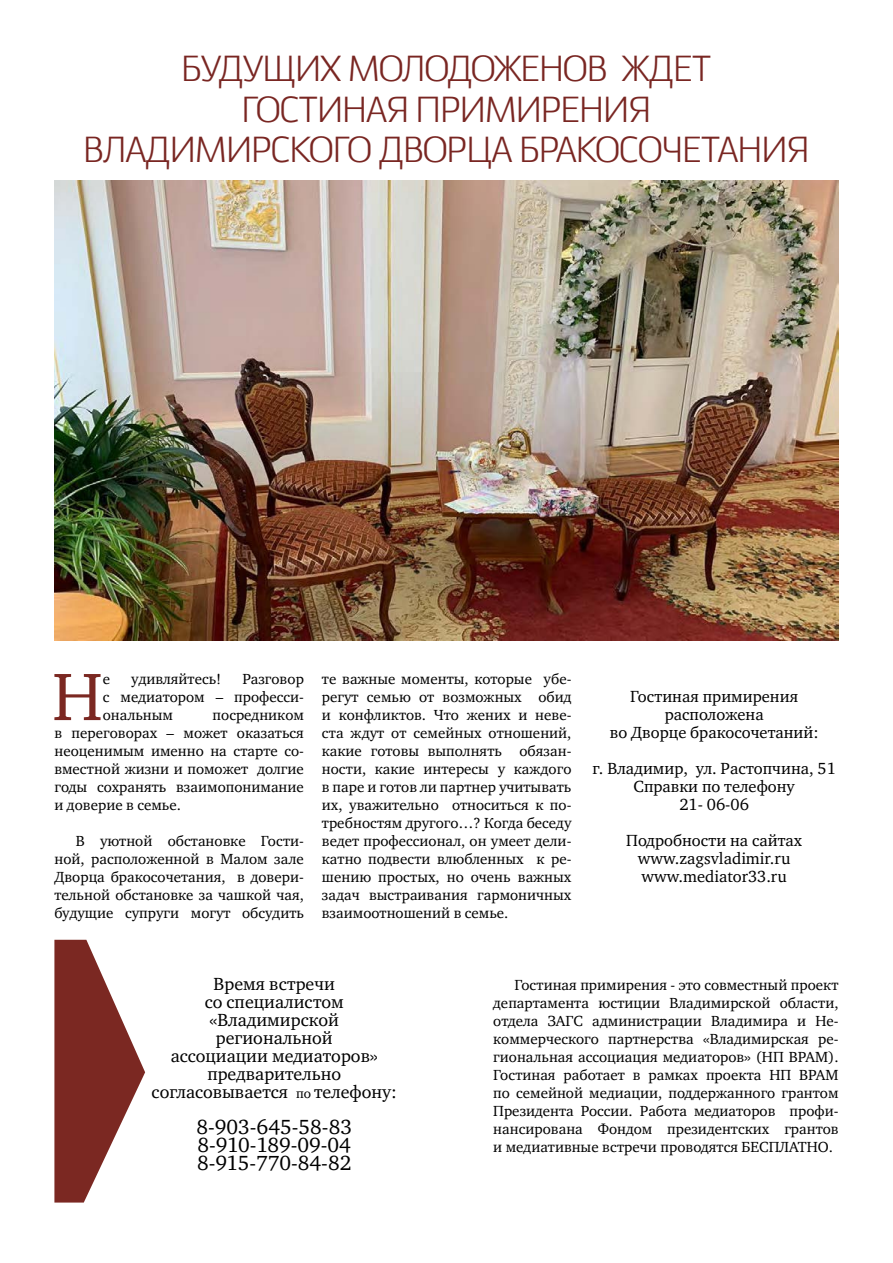
<style>
.page{position:relative;width:893px;height:1263px;background:#fff}
.page>*{position:absolute;margin:0;border:0;box-sizing:border-box;transform-origin:0 0}
.t1{font:68.7px "Charter ITC";color:#7b2822}
.t2{font:36px/40.5px "Ekibastuz";letter-spacing:-.05em;color:#792622;text-align:center}
.t3{font:21px/18px "Charter ITC";color:#000;text-align:justify}
.t4{font:18px/18px "Charter ITC";color:#000;text-align:center}
.t5{font:16.5px/18px "Charter ITC";color:#000;text-align:center}
.t6{font:15px/18px "Charter ITC";color:#000;text-align:justify}
.s1{font-size:13.5px}
</style>
<div class="page">
<img style="left:54px;top:181px;width:784px;height:460px">
<svg style="left:54px;top:940px;width:91px;height:262px"></svg>
<h2 class="t2" style="left:83px;top:48px;width:729px">БУДУЩИХ МОЛОДОЖЕНОВ ЖДЕТ<br>ГОСТИНАЯ ПРИМИРЕНИЯ<br>ВЛАДИМИРСКОГО ДВОРЦА БРАКОСОЧЕТАНИЯ</h2>
<h1 class="t1" style="left:52px;top:654px;width:52px">Н</h1>
<p class="t6" style="left:103px;top:670px;width:9px">е</p>
<p class="t6" style="left:131px;top:670px;width:92px">удивляйтесь!</p>
<p class="t6" style="left:103px;top:670px;width:203px;text-indent:140px">Разговор с медиатором – професси&shy;ональным</p>
<p class="t6" style="left:54px;top:706px;width:251px;text-indent:158px">посредником в переговорах – может оказаться неоценимым именно на старте со&shy;вместной жизни и поможет долгие годы сохранять взаимопонимание и доверие в семье.</p>
<p class="t6" style="left:54px;top:832px;width:251px;text-indent:21px">В уютной обстановке Гости&shy;ной, расположенной в Малом зале Дворца бракосочетания, в довери&shy;тельной обстановке за чашкой чая, будущие супруги могут обсудить</p>
<p class="t6" style="left:322px;top:670px;width:251px">те важные моменты, которые убе&shy;регут семью от возможных обид и конфликтов. Что жених и неве&shy;ста ждут от семейных отношений, какие готовы выполнять обязан&shy;ности, какие интересы у каждого в паре и готов ли партнер учитывать их, уважительно относиться к по&shy;требностям другого…? Когда беседу ведет профессионал, он умеет дели&shy;катно подвести влюбленных к ре&shy;шению простых, но очень важных задач выстраивания гармоничных взаимоотношений в семье.</p>
<p class="t5" style="left:610px;top:687px;width:211px">Гостиная примирения расположена<br>во Дворце бракосочетаний:</p>
<p class="t5" style="left:592px;top:759px;width:245px">г. Владимир, ул. Растопчина, 51<br>Справки по телефону<br>21- 06-06</p>
<p class="t5" style="left:626px;top:831px;width:177px">Подробности на сайтах www.zagsvladimir.ru www.mediator33.ru</p>
<p class="t4" style="left:152px;top:975px;width:247px">Время встречи<br>со специалистом «Владимирской региональной<br>ассоциации медиаторов» предварительно согласовывается <span class="s1">по</span> телефону:</p>
<h3 class="t3" style="left:196px;top:1118px;width:157px">8-903-645-58-83<br>8-910-189-09-04<br>8-915-770-84-82</h3>
<p class="t6" style="left:493px;top:976px;width:347px;text-indent:21px">Гостиная примирения - это совместный проект департамента юстиции Владимирской области, отдела ЗАГС администрации Владимира и Не&shy;коммерческого партнерства «Владимирская ре&shy;гиональная ассоциация медиаторов» (НП ВРАМ).<br>Гостиная работает в рамках проекта НП ВРАМ по семейной медиации, поддержанного грантом Президента России. Работа медиаторов профи&shy;нансирована Фондом президентских грантов и медиативные встречи проводятся БЕСПЛАТНО.</p>
</div>
